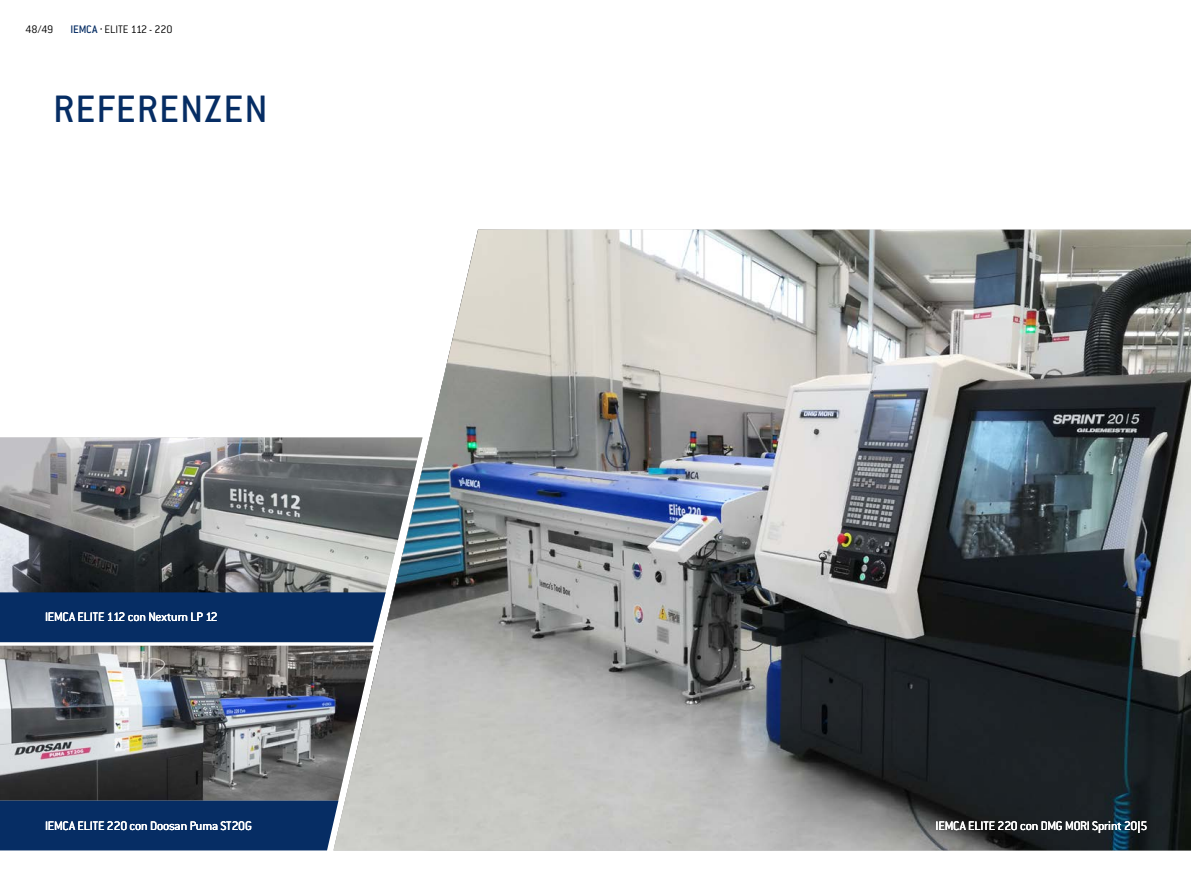
<style>
.page{position:relative;width:1191px;height:893px;background:#fff}
.page>*{position:absolute;margin:0;border:0;box-sizing:border-box;transform-origin:0 0}
.t1{font:500 42px "Conduit ITC";letter-spacing:.02em;color:#062d64}
.t2{font:300 13.5px "Conduit ITC";letter-spacing:-.015em;color:#fff}
.t3{font:300 12px "Conduit ITC";letter-spacing:-.015em;color:#000}
.s1{font-weight:500;color:#062d64}
.s2{font-family:"Myriad Pro";font-weight:400;font-style:italic}
.s3{font-size:18.9px}
</style>
<div class="page">
<img style="left:333px;top:230px;width:858px;height:620px">
<img style="left:0;top:646px;width:373px;height:155px">
<div style="left:0;top:801px;width:338px;height:49px;background:#062d64"></div>
<img style="left:0;top:437px;width:422px;height:203px">
<div style="left:0;top:592px;width:386px;height:50px;background:#062d64"></div>
<p class="t3" style="left:26px;top:23px;width:29px">48/49</p>
<p class="t3" style="left:71px;top:23px;width:103px"><span class="s1">IEMCA</span> <span class="s2">·</span> ELITE 112 - 220</p>
<p class="t1" style="left:53px;top:85px;width:216px">REFERENZEN</p>
<p class="t2" style="left:45px;top:610px;width:174px">IEMCA ELITE 112 con Nexturn LP 12</p>
<p class="t2" style="left:45px;top:818px;width:208px">IEMCA ELITE 220 con Doosan Puma ST20G</p>
<p class="t2" style="left:935px;top:818px;width:213px">IEMCA ELITE 220 con DMG MORI Sprint 20<span class="s3">I</span>5</p>
</div>
